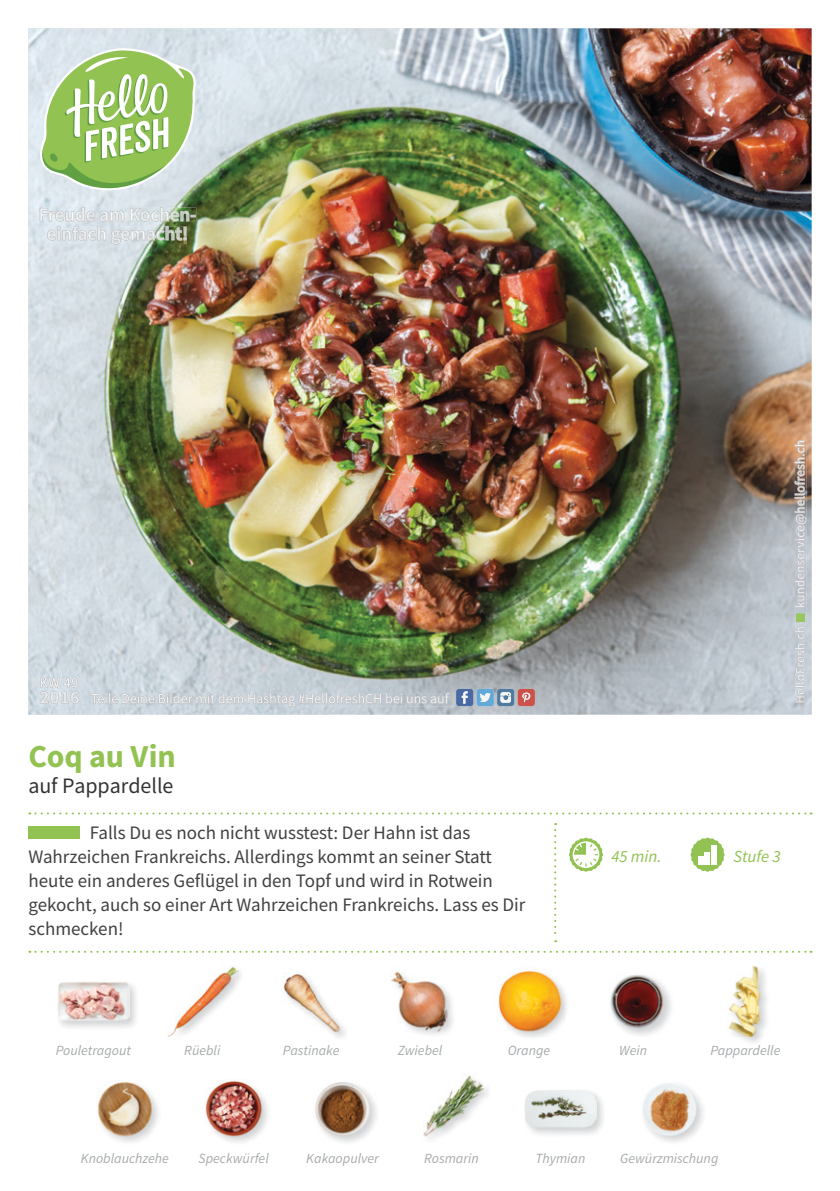
<style>
.page{position:relative;width:840px;height:1191px;background:#fff}
.page>*{position:absolute;margin:0;border:0;box-sizing:border-box;transform-origin:0 0}
.t1{font:700 32px "Source Sans Pro";color:#92c251}
.t2{font:22px "Source Sans Pro";letter-spacing:-.005em;color:#343434}
.t3{font:19px/24px "Source Sans Pro";color:#414142}
.t4{font:italic 17px "Source Sans Pro";color:#92c251}
.t5{font:italic 14px "Source Sans Pro";color:#a7aaac}
</style>
<div class="page">
<img style="left:28px;top:28px;width:783px;height:686px">
<svg style="left:29px;top:812px;width:782px;height:2px"></svg>
<svg style="left:554px;top:823px;width:2px;height:119px"></svg>
<svg style="left:29px;top:950px;width:782px;height:2px"></svg>
<div style="left:28px;top:826px;width:52px;height:12px;background:#92c251"></div>
<img style="left:40px;top:677px;width:38px;height:11px">
<img style="left:41px;top:678px;width:36px;height:9px">
<img style="left:40px;top:703px;width:39px;height:1px">
<img style="left:40px;top:691px;width:39px;height:12px">
<img style="left:40px;top:221px;width:149px;height:1px">
<img style="left:189px;top:207px;width:7px;height:14px">
<img style="left:40px;top:207px;width:149px;height:14px">
<img style="left:48px;top:226px;width:138px;height:18px">
<img style="left:57px;top:226px;width:129px;height:15px">
<img style="left:794px;top:682px;width:10px;height:21px">
<img style="left:794px;top:623px;width:10px;height:59px">
<img style="left:794px;top:627px;width:10px;height:35px">
<svg style="left:796px;top:613px;width:7px;height:8px"></svg>
<img style="left:805px;top:444px;width:1px;height:163px">
<img style="left:794px;top:440px;width:11px;height:173px">
<img style="left:794px;top:440px;width:10px;height:37px">
<svg style="left:36px;top:48px;width:160px;height:154px;background:#b6d39b"></svg>
<img style="left:91px;top:692px;width:358px;height:15px">
<img style="left:106px;top:693px;width:163px;height:11px">
<img style="left:269px;top:693px;width:180px;height:11px">
<img style="left:456px;top:689px;width:17px;height:17px">
<svg style="left:461px;top:691px;width:6px;height:12px"></svg>
<img style="left:497px;top:689px;width:17px;height:17px">
<svg style="left:500px;top:692px;width:10px;height:11px"></svg>
<img style="left:476px;top:689px;width:17px;height:17px">
<svg style="left:479px;top:693px;width:11px;height:9px"></svg>
<img style="left:517px;top:689px;width:17px;height:17px">
<svg style="left:522px;top:692px;width:8px;height:10px"></svg>
<img style="left:727px;top:965px;width:42px;height:72px">
<img style="left:315px;top:1082px;width:62px;height:61px">
<img style="left:610px;top:974px;width:61px;height:62px">
<img style="left:642px;top:1083px;width:62px;height:60px">
<img style="left:596px;top:1094px;width:7px;height:39px">
<img style="left:524px;top:1090px;width:72px;height:45px">
<img style="left:423px;top:1075px;width:64px;height:64px">
<img style="left:205px;top:1080px;width:63px;height:63px">
<img style="left:97px;top:1082px;width:61px;height:61px">
<img style="left:564px;top:992px;width:3px;height:27px">
<img style="left:498px;top:971px;width:66px;height:66px">
<img style="left:391px;top:971px;width:62px;height:64px">
<img style="left:283px;top:974px;width:62px;height:63px">
<img style="left:238px;top:970px;width:3px;height:13px">
<img style="left:168px;top:966px;width:70px;height:71px">
<img style="left:129px;top:984px;width:7px;height:43px">
<img style="left:58px;top:982px;width:71px;height:46px">
<svg style="left:690px;top:837px;width:34px;height:34px"></svg>
<div style="left:711px;top:845px;width:5px;height:19px;background:#fff"></div>
<svg style="left:569px;top:837px;width:34px;height:34px"></svg>
<h1 class="t1" style="left:28px;top:734px;width:149px">Coq au Vin</h1>
<p class="t2" style="left:28px;top:771px;width:146px">auf Pappardelle</p>
<p class="t3" style="left:28px;top:820px;width:498px;text-indent:61px">Falls Du es noch nicht wusstest: Der Hahn ist das Wahrzeichen Frankreichs. Allerdings kommt an seiner Statt heute ein anderes Geflügel in den Topf und wird in Rotwein gekocht, auch so einer Art Wahrzeichen Frankreichs. Lass es Dir schmecken!</p>
<p class="t4" style="left:611px;top:845px;width:52px">45 min.</p>
<p class="t4" style="left:733px;top:846px;width:49px">Stufe 3</p>
<p class="t5" style="left:56px;top:1041px;width:77px">Pouletragout</p>
<p class="t5" style="left:184px;top:1041px;width:38px">Rüebli</p>
<p class="t5" style="left:283px;top:1041px;width:58px">Pastinake</p>
<p class="t5" style="left:397px;top:1041px;width:46px">Zwiebel</p>
<p class="t5" style="left:507px;top:1041px;width:44px">Orange</p>
<p class="t5" style="left:619px;top:1041px;width:29px">Wein</p>
<p class="t5" style="left:710px;top:1041px;width:71px">Pappardelle</p>
<p class="t5" style="left:81px;top:1149px;width:89px">Knoblauchzehe</p>
<p class="t5" style="left:198px;top:1149px;width:72px">Speckwürfel</p>
<p class="t5" style="left:306px;top:1149px;width:74px">Kakaopulver</p>
<p class="t5" style="left:424px;top:1149px;width:56px">Rosmarin</p>
<p class="t5" style="left:535px;top:1149px;width:52px">Thymian</p>
<p class="t5" style="left:620px;top:1149px;width:100px">Gewürzmischung</p>
</div>
